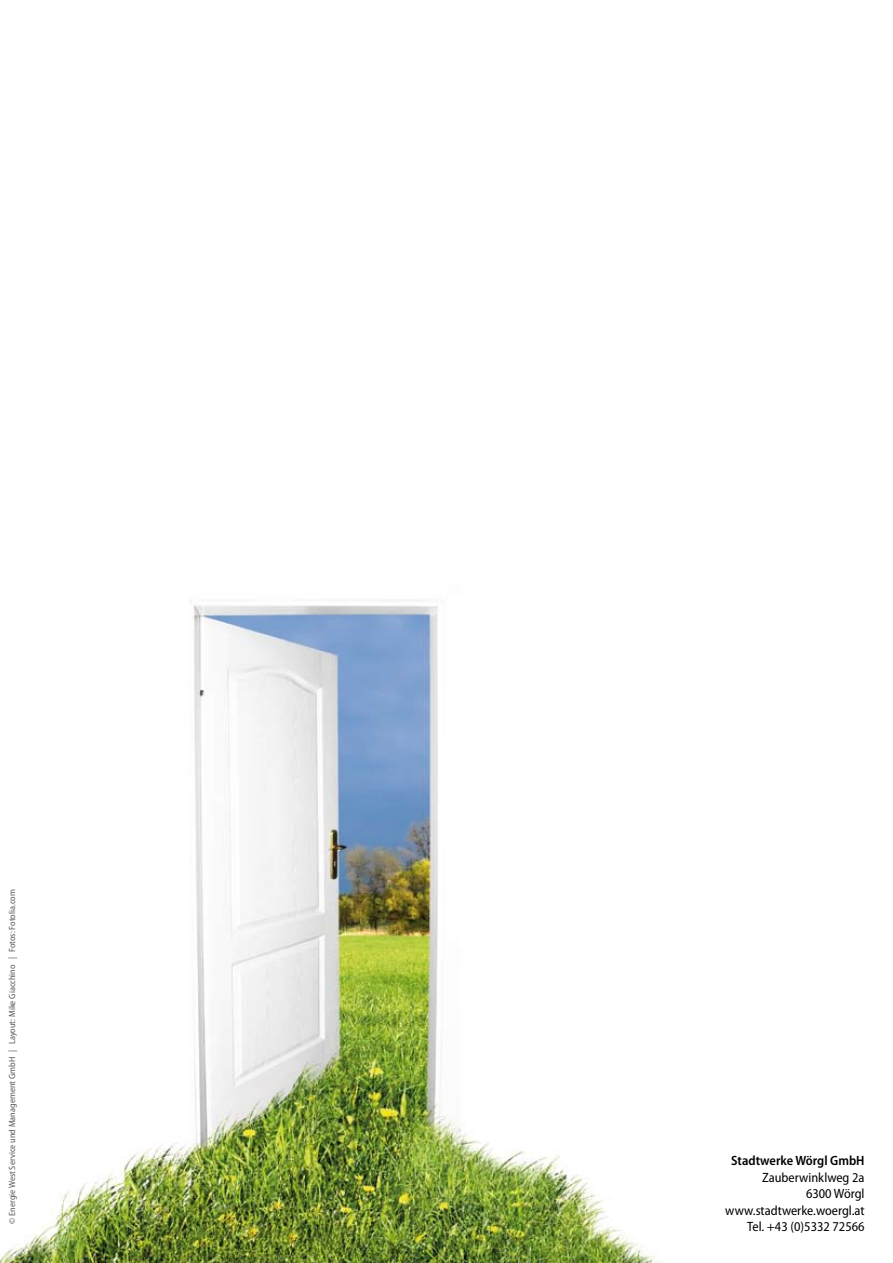
<style>
.page{position:relative;width:893px;height:1263px;background:#fff}
.page>*{position:absolute;margin:0;border:0;box-sizing:border-box;transform-origin:0 0}
.t1{font:semi-condensed 13.5px/16.5px "Myriad Pro";color:#000;text-align:right}
.t2{font:600 semi-condensed 13.5px "Myriad Pro";color:#000}
.t3{font:semi-condensed 9px "Myriad Pro";color:#58585a}
</style>
<div class="page">
<img style="left:0;top:600px;width:659px;height:663px">
<p class="t3" style="left:7px;top:1224px;width:336px;rotate:-90deg">© Energie West Service und Management GmbH | Layout: Mike Giacchino | Fotos: Fotolia.com</p>
<h1 class="t2" style="left:731px;top:1152px;width:135px">Stadtwerke Wörgl GmbH</h1>
<h1 class="t1" style="left:725px;top:1169px;width:141px">Zauberwinklweg 2a<br>6300 Wörgl www.stadtwerke.woergl.at<br>Tel. +43 (0)5332 72566</h1>
</div>
